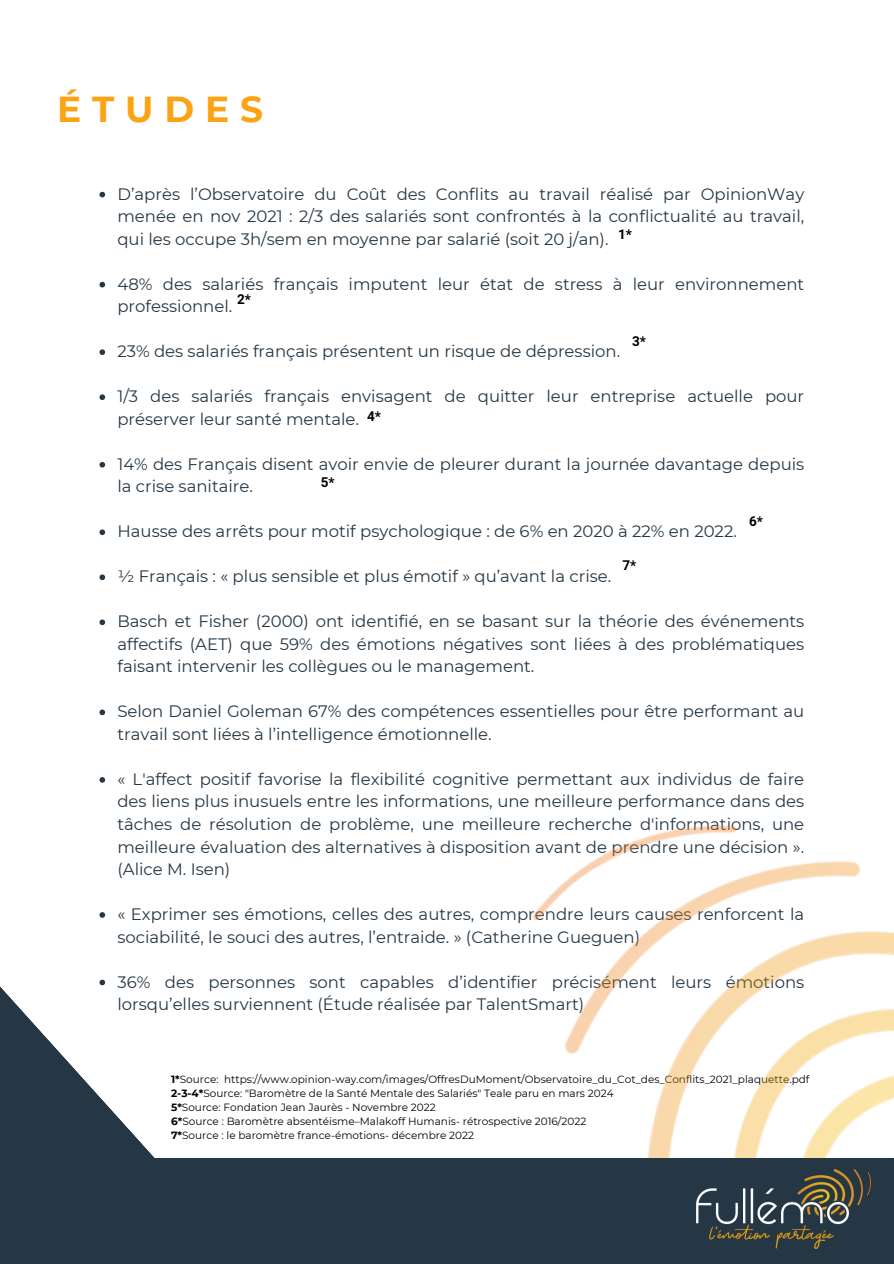
<style>
.page{position:relative;width:894px;height:1264px;background:#fff}
.page>*{position:absolute;margin:0;border:0;box-sizing:border-box;transform-origin:0 0}
.t1{font:700 36px "Montserrat";letter-spacing:.3em;color:#fba313}
.t2{font:16.5px/22.5px "Montserrat";color:#253744}
.t3{font:700 13.5px "Mardoto";color:#000}
.t4{font:10.5px "Montserrat";color:#000}
.s1{font-weight:700}
</style>
<div class="page">
<svg style="left:99px;top:192px;width:6px;height:5px"></svg>
<svg style="left:99px;top:282px;width:6px;height:5px"></svg>
<svg style="left:99px;top:349px;width:6px;height:6px"></svg>
<svg style="left:99px;top:394px;width:6px;height:6px"></svg>
<svg style="left:99px;top:462px;width:6px;height:5px"></svg>
<svg style="left:99px;top:529px;width:6px;height:3px"></svg>
<img style="left:532px;top:825px;width:361px;height:332px">
<svg style="left:0;top:532px;width:154px;height:625px"></svg>
<div style="left:0;top:1157px;width:893px;height:106px;background:#253744"></div>
<img style="left:696px;top:1169px;width:173px;height:78px">
<p class="t1" style="left:57px;top:87px;width:207px">ÉTUDES</p>
<h1 class="t2" style="left:117px;top:182px;width:688px;text-align:justify">D’après l’Observatoire du Coût des Conflits au travail réalisé par OpinionWay menée en nov 2021 : 2/3 des salariés sont confrontés à la conflictualité au travail, qui les occupe 3h/sem en moyenne par salarié (soit 20 j/an).</h1>
<p class="t2" style="left:117px;top:272px;width:688px">48% des salariés français imputent leur état de stress à leur environnement professionnel.</p>
<p class="t2" style="left:117px;top:340px;width:504px">23% des salariés français présentent un risque de dépression.</p>
<p class="t2" style="left:117px;top:385px;width:688px">1/3 des salariés français envisagent de quitter leur entreprise actuelle pour préserver leur santé mentale.</p>
<p class="t2" style="left:117px;top:452px;width:688px">14% des Français disent avoir envie de pleurer durant la journée davantage depuis la crise sanitaire.</p>
<p class="t2" style="left:117px;top:520px;width:620px">Hausse des arrêts pour motif psychologique : de 6% en 2020 à 22% en 2022.</p>
<h2 class="t2" style="left:117px;top:565px;width:495px">½ Français : « plus sensible et plus émotif » qu’avant la crise.</h2>
<p class="t2" style="left:117px;top:610px;width:688px;text-align:justify">Basch et Fisher (2000) ont identifié, en se basant sur la théorie des événements affectifs (AET) que 59% des émotions négatives sont liées à des problématiques faisant intervenir les collègues ou le management.</p>
<p class="t2" style="left:117px;top:700px;width:688px">Selon Daniel Goleman 67% des compétences essentielles pour être performant au travail sont liées à l’intelligence émotionnelle.</p>
<p class="t2" style="left:117px;top:767px;width:688px;text-align:justify">« L'affect positif favorise la flexibilité cognitive permettant aux individus de faire des liens plus inusuels entre les informations, une meilleure performance dans des tâches de résolution de problème, une meilleure recherche d'informations, une meilleure évaluation des alternatives à disposition avant de prendre une décision ». (Alice M. Isen)</p>
<p class="t2" style="left:117px;top:902px;width:688px">« Exprimer ses émotions, celles des autres, comprendre leurs causes renforcent la sociabilité, le souci des autres, l’entraide. » (Catherine Gueguen)</p>
<p class="t2" style="left:117px;top:970px;width:688px">36% des personnes sont capables d’identifier précisément leurs émotions lorsqu’elles surviennent (Étude réalisée par TalentSmart)</p>
<h3 class="t3" style="left:618px;top:226px;width:15px">1*</h3>
<h3 class="t3" style="left:237px;top:291px;width:15px">2*</h3>
<p class="t3" style="left:632px;top:333px;width:15px">3*</p>
<p class="t3" style="left:367px;top:408px;width:15px">4*</p>
<p class="t3" style="left:320px;top:474px;width:15px">5*</p>
<p class="t3" style="left:748px;top:513px;width:15px">6*</p>
<p class="t3" style="left:622px;top:557px;width:15px">7*</p>
<h3 class="t4" style="left:171px;top:1072px;width:639px"><span class="s1">1*</span>Source: https://www.opinion-way.com/images/OffresDuMoment/Observatoire_du_Cot_des_Conflits_2021_plaquette.pdf</h3>
<h3 class="t4" style="left:171px;top:1086px;width:444px"><span class="s1">2-3-4*</span>Source: "Baromètre de la Santé Mentale des Salariés" Teale paru en mars 2024</h3>
<h3 class="t4" style="left:171px;top:1100px;width:266px"><span class="s1">5*</span>Source: Fondation Jean Jaurès - Novembre 2022</h3>
<h3 class="t4" style="left:171px;top:1114px;width:416px"><span class="s1">6*</span>Source : Baromètre absentéisme–Malakoff Humanis- rétrospective 2016/2022</h3>
<h3 class="t4" style="left:171px;top:1128px;width:304px"><span class="s1">7*</span>Source : le baromètre france-émotions- décembre 2022</h3>
</div>
